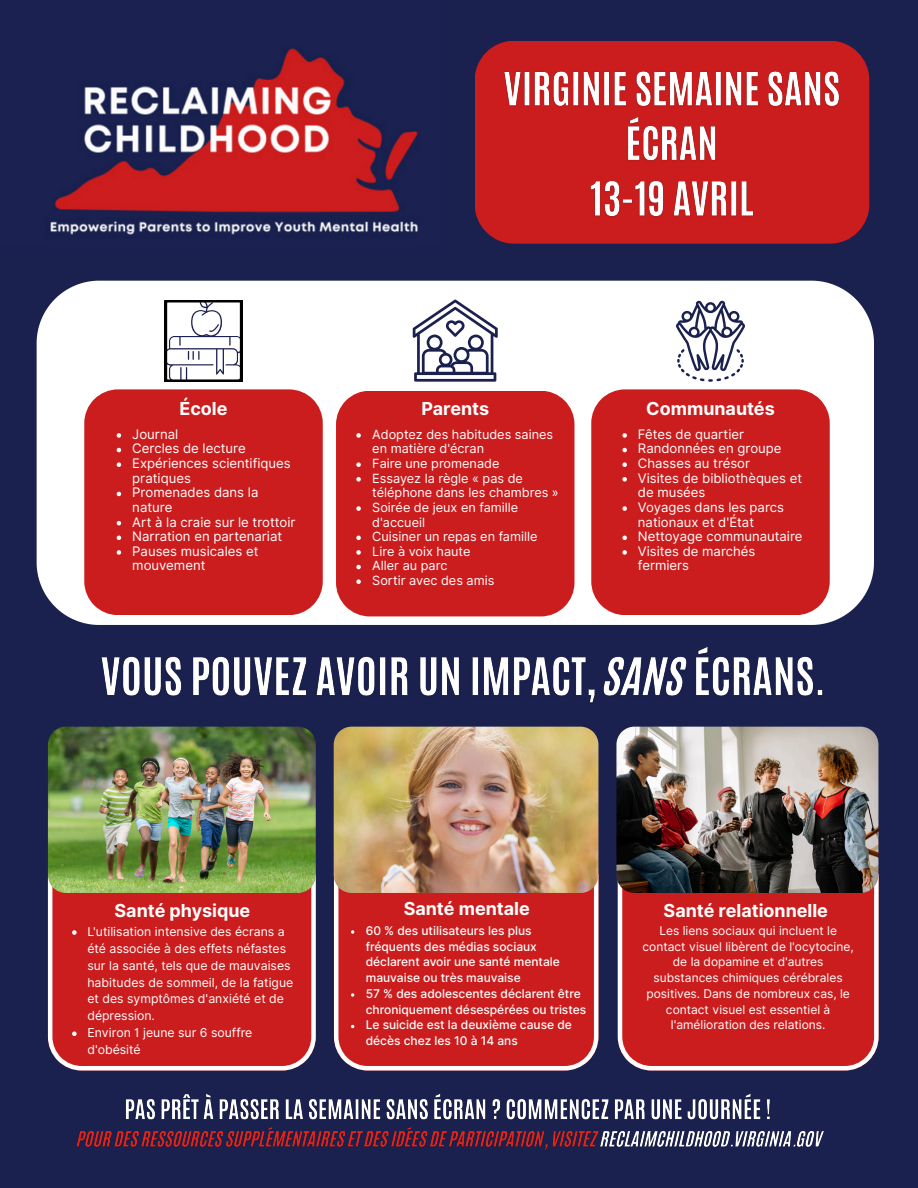
<style>
.page{position:relative;width:918px;height:1188px;background:#fff}
.page>*{position:absolute;margin:0;border:0;box-sizing:border-box;transform-origin:0 0}
.t1{font:700 17.85px "Inter";color:#fff}
.t2{font:13.2px/14.7px "Inter";color:#fff}
.t3{font:12.75px/14.7px "Inter";color:#fff}
.t4{font:12.3px/16.8px "Inter";color:#fff}
.t5{font:500 12px/15.8px "Inter";color:#fff}
.t6{font:12px/15.8px "Inter";color:#fff;text-align:center}
</style>
<div class="page">
<div style="left:0;top:265px;width:918px;height:399px;background:#1b214f"></div>
<div style="left:37px;top:281px;width:837px;height:344px;background:#fff"></div>
<div style="left:0;top:630px;width:918px;height:558px;background:#1b214f"></div>
<svg style="left:48px;top:893px;width:268px;height:178px;background:#cc292b"></svg>
<img style="left:48px;top:727px;width:268px;height:166px">
<svg style="left:334px;top:893px;width:264px;height:178px;background:#cd2a2c"></svg>
<img style="left:334px;top:727px;width:264px;height:166px">
<svg style="left:618px;top:845px;width:261px;height:226px;background:#cc292b"></svg>
<img style="left:616px;top:727px;width:262px;height:166px">
<div style="left:0;top:0;width:918px;height:267px;background:#1b214f"></div>
<div style="left:475px;top:41px;width:394px;height:203px;background:#cc1d1e;border-radius:39px"></div>
<img style="left:50px;top:48px;width:368px;height:187px">
<div style="left:84px;top:389px;width:238px;height:226px;background:#cc1d1e"></div>
<div style="left:336px;top:391px;width:238px;height:225px;background:#cc1d1e"></div>
<svg style="left:413px;top:299px;width:85px;height:83px"></svg>
<svg style="left:676px;top:300px;width:69px;height:81px"></svg>
<svg style="left:165px;top:300px;width:77px;height:81px;background:#cdced2"></svg>
<img style="left:504px;top:71px;width:336px;height:91px">
<img style="left:590px;top:181px;width:164px;height:36px">
<div style="left:591px;top:389px;width:238px;height:226px;background:#cc1d1e"></div>
<img style="left:76px;top:1093px;width:748px;height:57px">
<svg style="left:72px;top:930px;width:5px;height:5px"></svg>
<svg style="left:72px;top:1032px;width:5px;height:4px"></svg>
<svg style="left:356px;top:433px;width:5px;height:5px"></svg>
<svg style="left:356px;top:462px;width:5px;height:5px"></svg>
<svg style="left:356px;top:477px;width:5px;height:5px"></svg>
<svg style="left:356px;top:506px;width:5px;height:5px"></svg>
<svg style="left:356px;top:536px;width:5px;height:4px"></svg>
<svg style="left:356px;top:550px;width:5px;height:5px"></svg>
<svg style="left:356px;top:565px;width:5px;height:4px"></svg>
<svg style="left:356px;top:579px;width:5px;height:5px"></svg>
<svg style="left:622px;top:433px;width:5px;height:5px"></svg>
<svg style="left:622px;top:448px;width:5px;height:4px"></svg>
<svg style="left:622px;top:462px;width:5px;height:5px"></svg>
<svg style="left:622px;top:477px;width:5px;height:5px"></svg>
<svg style="left:622px;top:506px;width:5px;height:5px"></svg>
<svg style="left:622px;top:536px;width:5px;height:4px"></svg>
<svg style="left:622px;top:550px;width:5px;height:5px"></svg>
<img style="left:101px;top:647px;width:722px;height:56px">
<svg style="left:117px;top:433px;width:4px;height:5px"></svg>
<svg style="left:117px;top:448px;width:4px;height:4px"></svg>
<svg style="left:117px;top:462px;width:4px;height:5px"></svg>
<svg style="left:117px;top:492px;width:4px;height:4px"></svg>
<svg style="left:117px;top:521px;width:4px;height:4px"></svg>
<svg style="left:117px;top:536px;width:4px;height:4px"></svg>
<svg style="left:117px;top:550px;width:4px;height:5px"></svg>
<svg style="left:351px;top:930px;width:3px;height:4px"></svg>
<svg style="left:351px;top:993px;width:3px;height:4px"></svg>
<p class="t1" style="left:179px;top:398px;width:50px">École</p>
<p class="t1" style="left:421px;top:398px;width:69px">Parents</p>
<p class="t1" style="left:649px;top:398px;width:120px">Communauté</p>
<p class="t1" style="left:646px;top:398px;width:130px">Communautés</p>
<p class="t2" style="left:132px;top:427px;width:47px">Journal</p>
<p class="t2" style="left:132px;top:441px;width:115px">Cercles de lecture</p>
<p class="t2" style="left:132px;top:456px;width:160px">Expériences scientifiques pratiques</p>
<p class="t2" style="left:132px;top:485px;width:128px">Promenades dans la nature</p>
<p class="t2" style="left:132px;top:514px;width:165px">Art à la craie sur le trottoir</p>
<h3 class="t2" style="left:132px;top:529px;width:151px">Narration en partenariat</h3>
<p class="t2" style="left:132px;top:544px;width:128px">Pauses musicales et mouvement</p>
<p class="t3" style="left:372px;top:427px;width:182px">Adoptez des habitudes saines en matière d'écran</p>
<h3 class="t3" style="left:372px;top:456px;width:129px">Faire une promenade</h3>
<p class="t3" style="left:372px;top:471px;width:188px">Essayez la règle « pas de téléphone dans les chambres »</p>
<p class="t3" style="left:372px;top:500px;width:148px">Soirée de jeux en famille d'accueil</p>
<p class="t3" style="left:372px;top:529px;width:167px">Cuisiner un repas en famille</p>
<p class="t3" style="left:372px;top:544px;width:100px">Lire à voix haute</p>
<p class="t3" style="left:372px;top:558px;width:77px">Aller au parc</p>
<p class="t3" style="left:372px;top:573px;width:124px">Sortir avec des amis</p>
<p class="t2" style="left:638px;top:427px;width:108px">Fêtes de quartier</p>
<p class="t2" style="left:638px;top:441px;width:145px">Randonnées en groupe</p>
<h3 class="t2" style="left:638px;top:456px;width:114px">Chasses au trésor</h3>
<h3 class="t2" style="left:638px;top:471px;width:166px">Visites de bibliothèques et de musées</h3>
<p class="t2" style="left:638px;top:500px;width:148px">Voyages dans les parcs nationaux et d'État</p>
<p class="t2" style="left:638px;top:529px;width:166px">Nettoyage communautaire</p>
<p class="t2" style="left:638px;top:544px;width:119px">Visites de marchés fermiers</p>
<h3 class="t1" style="left:115px;top:900px;width:137px">Santé physique</h3>
<p class="t1" style="left:404px;top:897px;width:128px">Santé mentale</p>
<p class="t1" style="left:664px;top:900px;width:166px">Santé relationnelle</p>
<p class="t6" style="left:643px;top:923px;width:213px">Les liens sociaux qui incluent le contact visuel libèrent de l'ocytocine, de la dopamine et d'autres substances chimiques cérébrales positives. Dans de nombreux cas, le contact visuel est essentiel à l'amélioration des relations.</p>
<p class="t5" style="left:366px;top:923px;width:196px">60 % des utilisateurs les plus fréquents des médias sociaux déclarent avoir une santé mentale mauvaise ou très mauvaise</p>
<p class="t5" style="left:366px;top:986px;width:222px">57 % des adolescentes déclarent être chroniquement désespérées ou tristes</p>
<h3 class="t5" style="left:366px;top:1017px;width:208px">Le suicide est la deuxième cause de décès chez les 10 à 14 ans</h3>
<p class="t4" style="left:87px;top:923px;width:208px">L'utilisation intensive des écrans a été associée à des effets néfastes sur la santé, tels que de mauvaises habitudes de sommeil, de la fatigue et des symptômes d'anxiété et de dépression.</p>
<p class="t4" style="left:87px;top:1024px;width:167px">Environ 1 jeune sur 6 souffre d'obésité</p>
</div>
